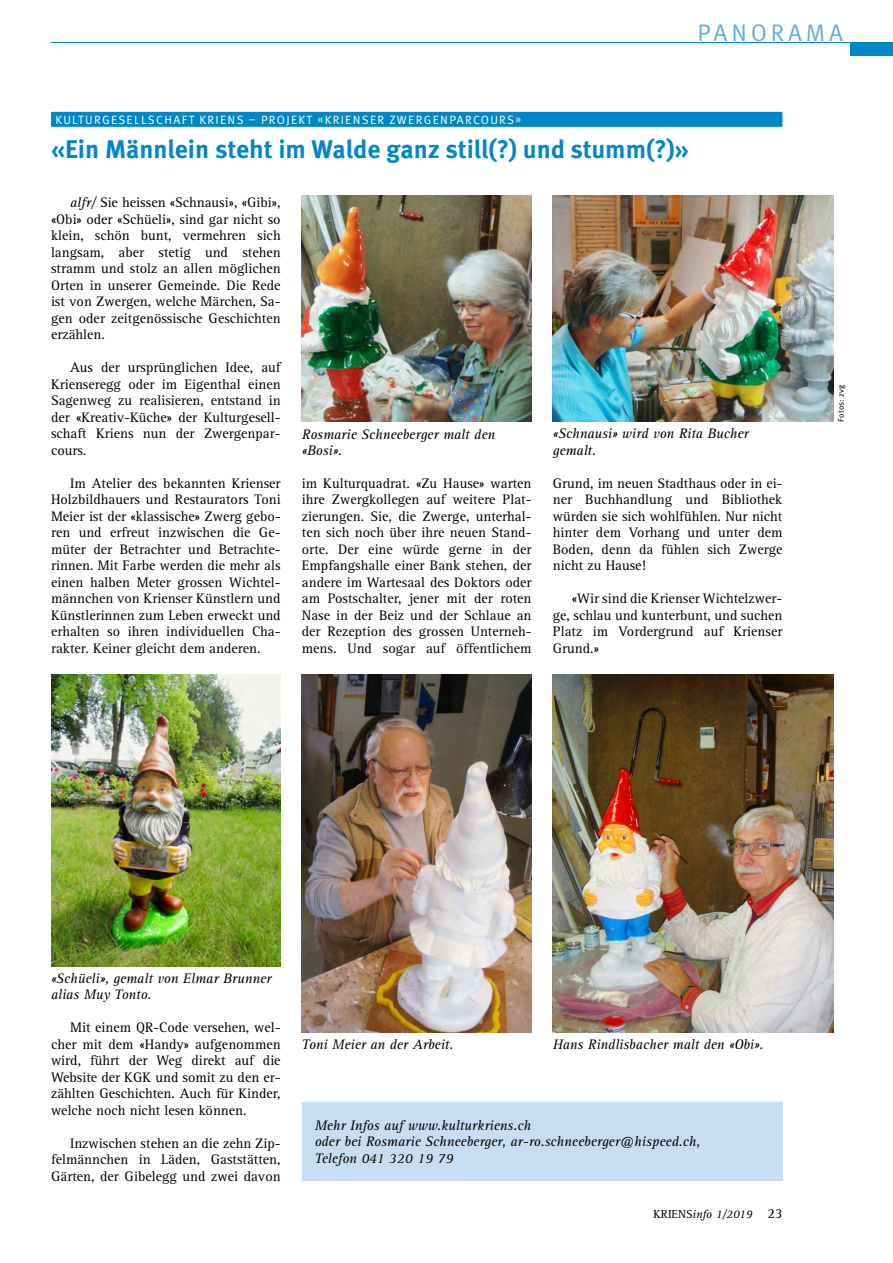
<style>
.page{position:relative;width:893px;height:1263px;background:#fff}
.page>*{position:absolute;margin:0;border:0;box-sizing:border-box;transform-origin:0 0}
.t1{font:700 25.5px "Meta OT";color:#0087c7}
.t2{font:24px "Meta OT Norm";letter-spacing:.16em;color:#61abdb}
.t3{font:14.25px/16.5px "Rotis Serif Std";color:#000;text-align:justify}
.t4{font:italic 14.25px/16.5px "Rotis Serif Std";color:#000}
.t5{font:12px "Meta OT Norm";letter-spacing:.11em;color:#fff}
.t6{font:italic 12px "Rotis Serif Std";color:#000}
.t7{font:8.25px "Meta OT Norm";letter-spacing:.02em;color:#000}
.s1{font-style:italic}
.s2{font-style:normal}
.s3{font-style:normal;font-size:14.25px}
</style>
<div class="page">
<div style="left:850px;top:43px;width:43px;height:13px;background:#0087c7"></div>
<hr style="left:51px;top:42px;width:842px;height:1px;background:#0087c7">
<div style="left:51px;top:112px;width:731px;height:15px;background:#0087c7"></div>
<div style="left:302px;top:1102px;width:480px;height:78px;background:#c7def2"></div>
<img style="left:553px;top:195px;width:280px;height:227px">
<img style="left:302px;top:195px;width:229px;height:227px">
<img style="left:302px;top:674px;width:229px;height:358px">
<img style="left:51px;top:674px;width:230px;height:292px">
<img style="left:553px;top:674px;width:280px;height:358px">
<h2 class="t2" style="left:697px;top:19px;width:147px">PANORAMA</h2>
<p class="t5" style="left:55px;top:112px;width:468px">KULTURGESELLSCHAFT KRIENS – PROJEKT «KRIENSER ZWERGENPARCOURS»</p>
<h1 class="t1" style="left:51px;top:133px;width:639px">«Ein Männlein steht im Walde ganz still(?) und stumm(?)»</h1>
<p class="t3" style="left:51px;top:194px;width:231px;text-indent:19px"><span class="s1">alfr/</span> Sie heissen «Schnausi», «Gibi», «Obi» oder «Schüeli», sind gar nicht so klein, schön bunt, vermehren sich langsam, aber stetig und stehen stramm und stolz an allen möglichen Orten in unserer Gemeinde. Die Rede ist von Zwergen, welche Märchen, Sa&shy;gen oder zeitgenössische Geschichten erzählen.</p>
<p class="t3" style="left:51px;top:359px;width:231px;text-indent:19px">Aus der ursprünglichen Idee, auf Krienseregg oder im Eigenthal einen Sagenweg zu realisieren, entstand in der «Kreativ-Küche» der Kulturgesell&shy;schaft Kriens nun der Zwergenpar&shy;cours.</p>
<p class="t3" style="left:51px;top:475px;width:231px;text-indent:19px">Im Atelier des bekannten Krienser Holzbildhauers und Restaurators Toni Meier ist der «klassische» Zwerg gebo&shy;ren und erfreut inzwischen die Ge&shy;müter der Betrachter und Betrachte&shy;rinnen. Mit Farbe werden die mehr als einen halben Meter grossen Wichtel&shy;männchen von Krienser Künstlern und Künstlerinnen zum Leben erweckt und erhalten so ihren individuellen Cha&shy;rakter. Keiner gleicht dem anderen.</p>
<p class="t4" style="left:553px;top:426px;width:198px">«Schnausi» wird von Rita Bucher gemalt.</p>
<p class="t4" style="left:302px;top:426px;width:195px">Rosmarie Schneeberger malt den «Bosi».</p>
<p class="t3" style="left:553px;top:475px;width:231px">Grund, im neuen Stadthaus oder in ei&shy;ner Buchhandlung und Bibliothek würden sie sich wohlfühlen. Nur nicht hinter dem Vorhang und unter dem Boden, denn da fühlen sich Zwerge nicht zu Hause!</p>
<p class="t3" style="left:553px;top:590px;width:231px;text-indent:19px">«Wir sind die Krienser Wichtelzwer&shy;ge, schlau und kunterbunt, und suchen Platz im Vordergrund auf Krienser Grund.»</p>
<p class="t3" style="left:302px;top:475px;width:231px">im Kulturquadrat. «Zu Hause» warten ihre Zwergkollegen auf weitere Plat&shy;zierungen. Sie, die Zwerge, unterhal&shy;ten sich noch über ihre neuen Stand&shy;orte. Der eine würde gerne in der Empfangshalle einer Bank stehen, der andere im Wartesaal des Doktors oder am Postschalter, jener mit der roten Nase in der Beiz und der Schlaue an der Rezeption des grossen Unterneh&shy;mens. Und sogar auf öffentlichem</p>
<p class="t7" style="left:836px;top:422px;width:39px;rotate:-90deg">Fotos: zvg</p>
<p class="t4" style="left:51px;top:970px;width:222px">«Schüeli», gemalt von Elmar Brunner alias Muy Tonto.</p>
<p class="t3" style="left:51px;top:1019px;width:231px;text-indent:19px">Mit einem QR-Code versehen, wel&shy;cher mit dem «Handy» aufgenommen wird, führt der Weg direkt auf die Website der KGK und somit zu den er&shy;zählten Geschichten. Auch für Kinder, welche noch nicht lesen können.</p>
<p class="t3" style="left:51px;top:1135px;width:231px;text-indent:19px">Inzwischen stehen an die zehn Zip&shy;felmännchen in Läden, Gaststätten, Gärten, der Gibelegg und zwei davon</p>
<p class="t4" style="left:302px;top:1036px;width:153px">Toni Meier an der Arbeit.</p>
<p class="t4" style="left:553px;top:1036px;width:212px">Hans Rindlisbacher malt den «Obi».</p>
<p class="t4" style="left:315px;top:1117px;width:387px">Mehr Infos auf www.kulturkriens.ch<br>oder bei Rosmarie Schneeberger, ar-ro.schneeberger@hispeed.ch,<br>Telefon 041 320 19 79</p>
<p class="t6" style="left:653px;top:1207px;width:130px"><span class="s2">KRIENS</span>info 1/2019 <span class="s3">23</span></p>
</div>
